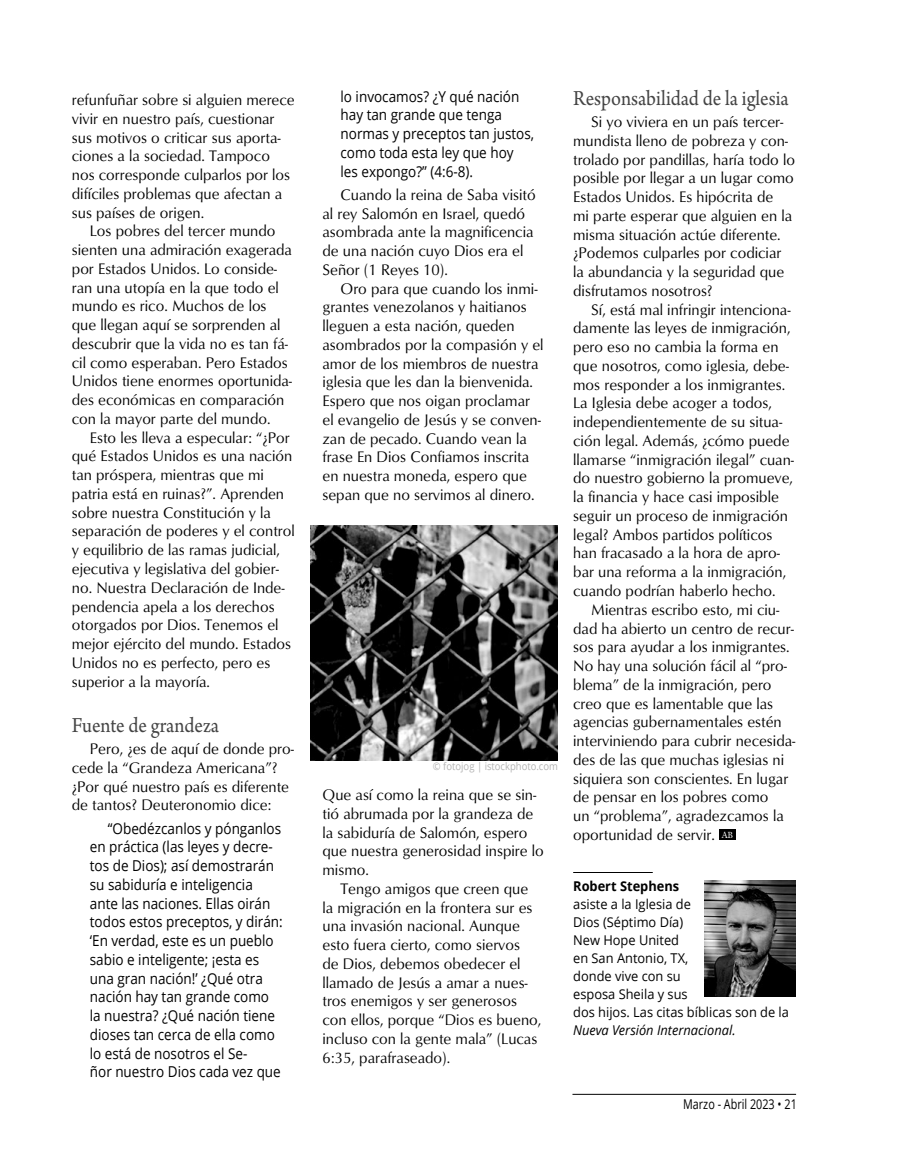
<style>
.page{position:relative;width:905px;height:1175px;background:#fff}
.page>*{position:absolute;margin:0;border:0;box-sizing:border-box;transform-origin:0 0}
.t1{font:22.5px "Arno Pro";color:#444;scale:.9 1}
.t2{font:15.75px/18.8px "Optimum";color:#000;scale:.96 1}
.t3{font:15px/18.8px "Open Sans";color:#000;scale:.9 1}
.t4{font:13.5px/18px "Open Sans";color:#000;scale:.95 1}
.t5{font:italic 13.5px "Open Sans";color:#000;scale:.95 1}
.t6{font:13.5px "Open Sans";color:#000;scale:.8 1}
.t7{font:700 13.5px "Open Sans";color:#000;scale:.95 1}
.t8{font:10.5px "Open Sans";color:#b3b3b3;scale:.9 1}
.s1{font-family:"Galliard Pro";font-size:9px;color:#fff}
</style>
<div class="page">
<hr style="left:572px;top:1094px;width:224px;height:1px;background:#000">
<hr style="left:573px;top:872px;width:79px;height:1px;background:#000">
<div style="left:719px;top:829px;width:17px;height:11px;background:#000"></div>
<img style="left:311px;top:525px;width:247px;height:235px">
<img style="left:704px;top:880px;width:91px;height:117px">
<p class="t2" style="left:72px;top:90px;width:233px">refunfuñar sobre si alguien merece vivir en nuestro país, cuestionar sus motivos o criticar sus aporta&shy;ciones a la sociedad. Tampoco nos corresponde culparlos por los difíciles problemas que afectan a sus países de origen.</p>
<p class="t2" style="left:72px;top:221px;width:231px;text-indent:18px">Los pobres del tercer mundo sienten una admiración exagerada por Estados Unidos. Lo conside&shy;ran una utopía en la que todo el mundo es rico. Muchos de los que llegan aquí se sorprenden al descubrir que la vida no es tan fá&shy;cil como esperaban. Pero Estados<br>Unidos tiene enormes oportunida&shy;des económicas en comparación con la mayor parte del mundo.</p>
<p class="t2" style="left:72px;top:427px;width:234px;text-indent:18px">Esto les lleva a especular: “¿Por qué Estados Unidos es una nación tan próspera, mientras que mi patria está en ruinas?”. Aprenden sobre nuestra Constitución y la separación de poderes y el control y equilibrio de las ramas judicial, ejecutiva y legislativa del gobier&shy;no. Nuestra Declaración de Inde&shy;pendencia apela a los derechos otorgados por Dios. Tenemos el mejor ejército del mundo. Estados<br>Unidos no es perfecto, pero es superior a la mayoría.</p>
<h1 class="t1" style="left:72px;top:712px;width:165px">Fuente de grandeza</h1>
<p class="t2" style="left:72px;top:739px;width:233px;text-indent:18px">Pero, ¿es de aquí de donde pro&shy;cede la “Grandeza Americana”? ¿Por qué nuestro país es diferente de tantos? Deuteronomio dice:</p>
<p class="t3" style="left:90px;top:818px;width:216px;text-indent:18px">“Obedézcanlos y pónganlos en práctica (las leyes y decre&shy;tos de Dios); así demostrarán su sabiduría e inteligencia ante las naciones. Ellas oirán todos estos preceptos, y dirán: ‘En verdad, este es un pueblo sabio e inteligente; ¡esta es una gran nación!’ ¿Qué otra nación hay tan grande como la nuestra? ¿Qué nación tiene dioses tan cerca de ella como lo está de nosotros el Se-<br>ñor nuestro Dios cada vez que</p>
<p class="t3" style="left:340px;top:86px;width:217px">lo invocamos? ¿Y qué nación hay tan grande que tenga normas y preceptos tan justos, como toda esta ley que hoy les expongo?” (4:6-8).</p>
<p class="t2" style="left:322px;top:185px;width:224px;text-indent:18px">Cuando la reina de Saba visitó al rey Salomón en Israel, quedó asombrada ante la magnificencia de una nación cuyo Dios era el<br>Señor (1 Reyes 10).</p>
<p class="t2" style="left:322px;top:278px;width:232px;text-indent:18px">Oro para que cuando los inmi&shy;grantes venezolanos y haitianos lleguen a esta nación, queden asombrados por la compasión y el amor de los miembros de nuestra iglesia que les dan la bienvenida.<br>Espero que nos oigan proclamar el evangelio de Jesús y se conven&shy;zan de pecado. Cuando vean la frase En Dios Confiamos inscrita en nuestra moneda, espero que sepan que no servimos al dinero.</p>
<p class="t8" style="left:433px;top:759px;width:140px">© fotojog | istockphoto.com</p>
<p class="t2" style="left:322px;top:785px;width:232px">Que así como la reina que se sin&shy;tió abrumada por la grandeza de la sabiduría de Salomón, espero que nuestra generosidad inspire lo mismo.</p>
<p class="t2" style="left:322px;top:878px;width:229px;text-indent:18px">Tengo amigos que creen que la migración en la frontera sur es una invasión nacional. Aunque esto fuera cierto, como siervos<br>de Dios, debemos obedecer el llamado de Jesús a amar a nues&shy;tros enemigos y ser generosos con ellos, porque “Dios es bueno, incluso con la gente mala” (Lucas<br>6:35, parafraseado).</p>
<h1 class="t1" style="left:573px;top:86px;width:241px">Responsabilidad de la iglesia</h1>
<p class="t2" style="left:573px;top:112px;width:233px;text-indent:18px">Si yo viviera en un país tercer&shy;mundista lleno de pobreza y con&shy;trolado por pandillas, haría todo lo posible por llegar a un lugar como<br>Estados Unidos. Es hipócrita de<br>mi parte esperar que alguien en la misma situación actúe diferente. ¿Podemos culparles por codiciar la abundancia y la seguridad que disfrutamos nosotros?</p>
<p class="t2" style="left:573px;top:299px;width:232px;text-indent:18px">Sí, está mal infringir intenciona&shy;damente las leyes de inmigración, pero eso no cambia la forma en que nosotros, como iglesia, debe&shy;mos responder a los inmigrantes.<br>La Iglesia debe acoger a todos, independientemente de su situa&shy;ción legal. Además, ¿cómo puede llamarse “inmigración ilegal” cuan&shy;do nuestro gobierno la promueve, la financia y hace casi imposible seguir un proceso de inmigración legal? Ambos partidos políticos han fracasado a la hora de apro&shy;bar una reforma a la inmigración, cuando podrían haberlo hecho.</p>
<p class="t2" style="left:573px;top:599px;width:233px;text-indent:18px">Mientras escribo esto, mi ciu&shy;dad ha abierto un centro de recur&shy;sos para ayudar a los inmigrantes.<br>No hay una solución fácil al “pro&shy;blema” de la inmigración, pero creo que es lamentable que las agencias gubernamentales estén interviniendo para cubrir necesida&shy;des de las que muchas iglesias ni siquiera son conscientes. En lugar de pensar en los pobres como<br>un “problema”, agradezcamos la oportunidad de servir. <span class="s1">AB</span></p>
<p class="t7" style="left:573px;top:876px;width:113px">Robert Stephens</p>
<p class="t4" style="left:573px;top:894px;width:229px">asiste a la Iglesia de<br>Dios (Séptimo Día)<br>New Hope United<br>en San Antonio, TX,<br>donde vive con su<br>esposa Sheila y sus<br>dos hijos. Las citas bíblicas son de la</p>
<p class="t5" style="left:573px;top:1022px;width:172px">Nueva Versión Internacional.</p>
<p class="t6" style="left:683px;top:1095px;width:144px">Marzo - Abril 2023 • 21</p>
</div>
